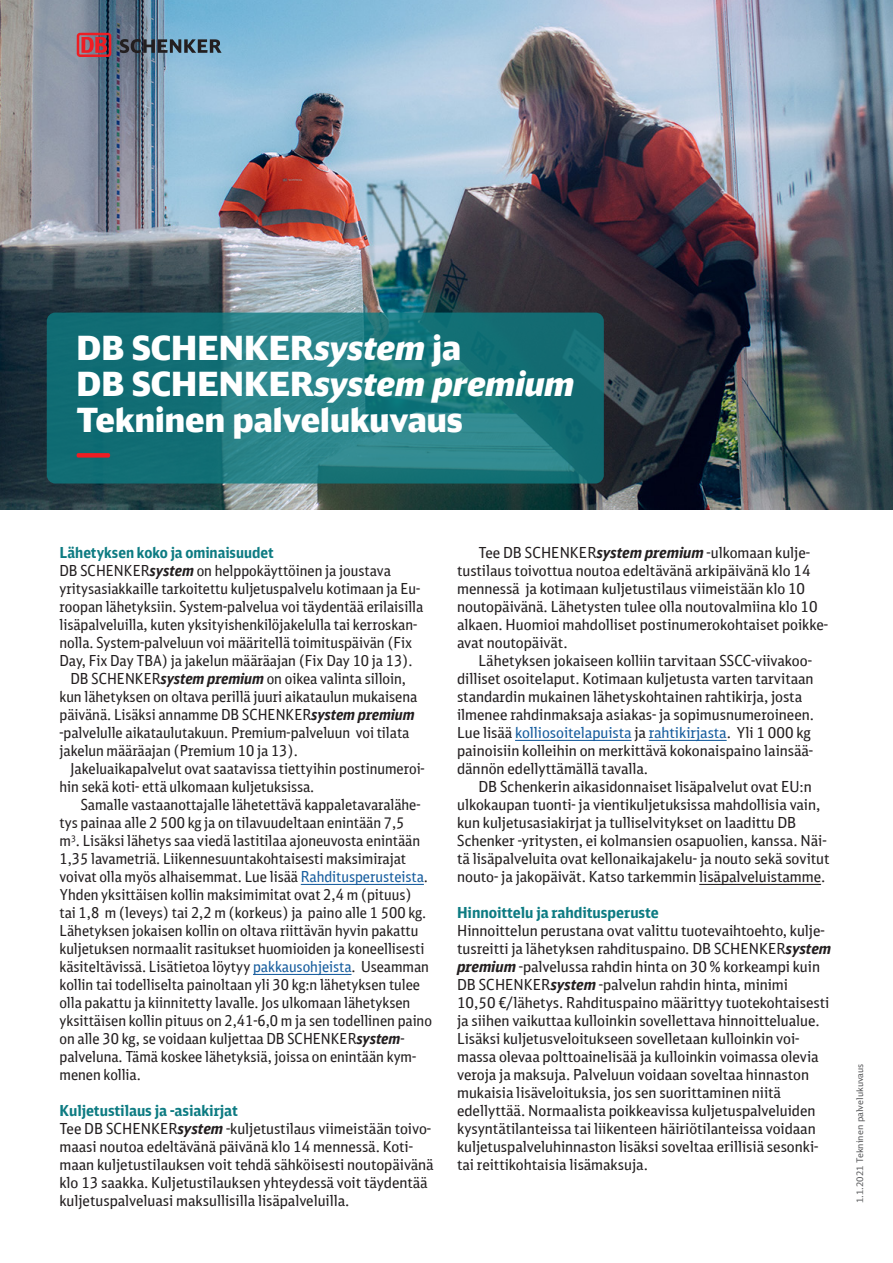
<style>
.page{position:relative;width:893px;height:1263px;background:#fff}
.page>*{position:absolute;margin:0;border:0;box-sizing:border-box;transform-origin:0 0}
.t1{font:900 33px "DB Head";color:#fff}
.t2{font:italic 900 33px "DB Head";color:#fff}
.t3{font:15px/18px "DB Sans Cond";color:#231f20;scale:1.04 1}
.t4{font:15px/18px "DB Sans Cond";color:#231f20}
.t5{font:700 15px "DB Sans Cond";color:#0d7b82}
.t6{font:9px "DB Sans";color:#57585a}
.s1{font-style:italic}
.s2{font-style:normal}
.s3{font-weight:700;font-style:italic}
.s4{color:#175d9e}
.s5{font-weight:700;color:#0d7b82}
</style>
<div class="page">
<img style="left:0;top:0;width:893px;height:510px">
<hr style="left:301px;top:884px;width:123px;height:1px;background:#175d9e">
<hr style="left:253px;top:974px;width:98px;height:1px;background:#175d9e">
<hr style="left:515px;top:740px;width:117px;height:1px;background:#175d9e">
<hr style="left:649px;top:740px;width:78px;height:1px;background:#175d9e">
<hr style="left:699px;top:884px;width:122px;height:1px;background:#231f20">
<svg style="left:47px;top:313px;width:557px;height:170px;background:#1c777d"></svg>
<div style="left:77px;top:453px;width:33px;height:5px;background:#ee1d23;border-radius:2px"></div>
<svg style="left:120px;top:39px;width:102px;height:14px"></svg>
<svg style="left:77px;top:33px;width:34px;height:24px"></svg>
<p class="t1" style="left:77px;top:327px;width:386px">DB SCHENKER<span class="s1">system</span> ja</p>
<p class="t2" style="left:77px;top:363px;width:499px"><span class="s2">DB SCHENKER</span>system premium</p>
<p class="t1" style="left:77px;top:399px;width:388px">Tekninen palvelukuvaus</p>
<p class="t5" style="left:60px;top:543px;width:216px">Lähetyksen koko ja ominaisuudet</p>
<p class="t4" style="left:60px;top:561px;width:365px">DB SCHENKER<span class="s3">system</span> on helppokäyttöinen ja joustava yritysasiakkaille tarkoitettu kuljetuspalvelu kotimaan ja Eu&shy;roopan lähetyksiin. System-palvelua voi täydentää erilaisilla lisäpalveluilla, kuten yksityishenkilöjakelulla tai kerroskan&shy;nolla. System-palveluun voi määritellä toimituspäivän (Fix Day, Fix Day TBA) ja jakelun määräajan (Fix Day 10 ja 13).</p>
<p class="t4" style="left:60px;top:669px;width:359px;text-indent:11px">DB SCHENKER<span class="s3">system premium</span> on oikea valinta silloin, kun lähetyksen on oltava perillä juuri aikataulun mukaisena päivänä. Lisäksi annamme DB SCHENKER<span class="s3">system premium </span>-palvelulle aikataulutakuun. Premium-palveluun voi tilata jakelun määräajan (Premium 10 ja 13).</p>
<p class="t4" style="left:60px;top:759px;width:367px;text-indent:11px">Jakeluaikapalvelut ovat saatavissa tiettyihin postinumeroi&shy;hin sekä koti- että ulkomaan kuljetuksissa.</p>
<p class="t4" style="left:60px;top:795px;width:374px;text-indent:21px">Samalle vastaanottajalle lähetettävä kappaletavaralähe&shy;tys painaa alle 2 500 kg ja on tilavuudeltaan enintään 7,5<br>m<sup>3</sup>. Lisäksi lähetys saa viedä lastitilaa ajoneuvosta enintään 1,35 lavametriä. Liikennesuuntakohtaisesti maksimirajat voivat olla myös alhaisemmat. Lue lisää <span class="s4">Rahditusperusteista</span>.<br>Yhden yksittäisen kollin maksimimitat ovat 2,4 m (pituus)<br>tai 1,8 m (leveys) tai 2,2 m (korkeus) ja paino alle 1 500 kg.<br>Lähetyksen jokaisen kollin on oltava riittävän hyvin pakattu kuljetuksen normaalit rasitukset huomioiden ja koneellisesti käsiteltävissä. Lisätietoa löytyy <span class="s4">pakkausohjeista</span>. Useamman kollin tai todelliselta painoltaan yli 30 kg:n lähetyksen tulee olla pakattu ja kiinnitetty lavalle. Jos ulkomaan lähetyksen yksittäisen kollin pituus on 2,41-6,0 m ja sen todellinen paino on alle 30 kg, se voidaan kuljettaa DB SCHENKER<span class="s3">system&shy;</span>palveluna. Tämä koskee lähetyksiä, joissa on enintään kym&shy;menen kollia.</p>
<p class="t3" style="left:60px;top:1101px;width:361px"><span class="s5">Kuljetustilaus ja -asiakirjat<br></span>Tee DB SCHENKER<span class="s3">system</span> -kuljetustilaus viimeistään toivo&shy;maasi noutoa edeltävänä päivänä klo 14 mennessä. Koti&shy;maan kuljetustilauksen voit tehdä sähköisesti noutopäivänä klo 13 saakka. Kuljetustilauksen yhteydessä voit täydentää kuljetuspalveluasi maksullisilla lisäpalveluilla.</p>
<p class="t3" style="left:457px;top:543px;width:358px;text-indent:21px">Tee DB SCHENKER<span class="s3">system premium</span> -ulkomaan kulje&shy;tustilaus toivottua noutoa edeltävänä arkipäivänä klo 14 mennessä ja kotimaan kuljetustilaus viimeistään klo 10 noutopäivänä. Lähetysten tulee olla noutovalmiina klo 10 alkaen. Huomioi mahdolliset postinumerokohtaiset poikke&shy;avat noutopäivät.</p>
<p class="t3" style="left:457px;top:651px;width:345px;text-indent:21px">Lähetyksen jokaiseen kolliin tarvitaan SSCC-viivakoo&shy;dilliset osoitelaput. Kotimaan kuljetusta varten tarvitaan standardin mukainen lähetyskohtainen rahtikirja, josta ilmenee rahdinmaksaja asiakas- ja sopimusnumeroineen.<br>Lue lisää <span class="s4">kolliosoitelapuista</span> ja <span class="s4">rahtikirjasta</span>. Yli 1 000 kg painoisiin kolleihin on merkittävä kokonaispaino lainsää&shy;dännön edellyttämällä tavalla.</p>
<p class="t3" style="left:457px;top:777px;width:360px;text-indent:21px">DB Schenkerin aikasidonnaiset lisäpalvelut ovat EU:n ulkokaupan tuonti- ja vientikuljetuksissa mahdollisia vain, kun kuljetusasiakirjat ja tulliselvitykset on laadittu DB Schenker -yritysten, ei kolmansien osapuolien, kanssa. Näi&shy;tä lisäpalveluita ovat kellonaikajakelu- ja nouto sekä sovitut nouto- ja jakopäivät. Katso tarkemmin lisäpalveluistamme.</p>
<p class="t3" style="left:457px;top:903px;width:361px"><span class="s5">Hinnoittelu ja rahditusperuste<br></span>Hinnoittelun perustana ovat valittu tuotevaihtoehto, kulje&shy;tusreitti ja lähetyksen rahdituspaino. DB SCHENKER<span class="s3">system premium</span> -palvelussa rahdin hinta on 30 % korkeampi kuin DB SCHENKER<span class="s3">system</span> -palvelun rahdin hinta, minimi<br>10,50 €/lähetys. Rahdituspaino määrittyy tuotekohtaisesti ja siihen vaikuttaa kulloinkin sovellettava hinnoittelualue.<br>Lisäksi kuljetusveloitukseen sovelletaan kulloinkin voi&shy;massa olevaa polttoainelisää ja kulloinkin voimassa olevia veroja ja maksuja. Palveluun voidaan soveltaa hinnaston mukaisia lisäveloituksia, jos sen suorittaminen niitä edellyttää. Normaalista poikkeavissa kuljetuspalveluiden kysyntätilanteissa tai liikenteen häiriötilanteissa voidaan kuljetuspalveluhinnaston lisäksi soveltaa erillisiä sesonki&shy;tai reittikohtaisia lisämaksuja.</p>
<p class="t6" style="left:854px;top:1203px;width:141px;rotate:-90deg">1.1.2021 Tekninen palvelukuvaus</p>
</div>
